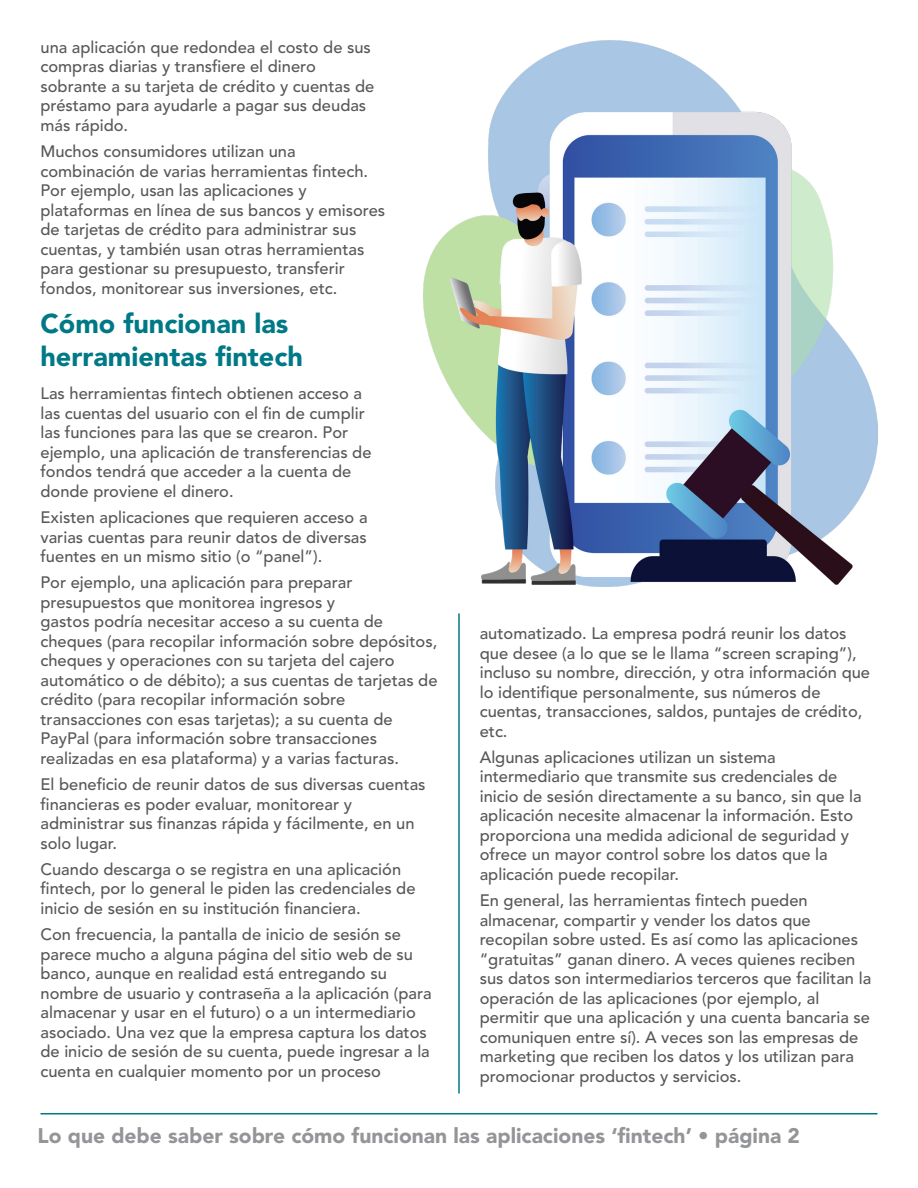
<style>
.page{position:relative;width:918px;height:1188px;background:#fff}
.page>*{position:absolute;margin:0;border:0;box-sizing:border-box;transform-origin:0 0}
.Subheads{font:900 27px/33px "Avenir LT Std";color:#007986}
.t1{font:900 21px "Avenir LT Std";color:#939598}
.Text{font:500 16.5px/19.5px "Avenir LT Std";color:#57585a}
</style>
<div class="page">
<hr style="left:40px;top:1113px;width:838px;height:1px;background:#007986">
<img style="left:424px;top:40px;width:454px;height:546px">
<hr style="left:458px;top:613px;width:2px;height:481px;background:#007986">
<p class="Text" style="left:40px;top:38px;width:335px">una aplicación que redondea el costo de sus compras diarias y transfiere el dinero sobrante a su tarjeta de crédito y cuentas de préstamo para ayudarle a pagar sus deudas más rápido.</p>
<p class="Text" style="left:40px;top:142px;width:346px">Muchos consumidores utilizan una combinación de varias herramientas fintech.<br>Por ejemplo, usan las aplicaciones y plataformas en línea de sus bancos y emisores de tarjetas de crédito para administrar sus cuentas, y también usan otras herramientas para gestionar su presupuesto, transferir fondos, monitorear sus inversiones, etc.</p>
<p class="Subheads" style="left:40px;top:307px;width:264px">Cómo funcionan las herramientas fintech</p>
<p class="Text" style="left:40px;top:384px;width:333px">Las herramientas fintech obtienen acceso a las cuentas del usuario con el fin de cumplir las funciones para las que se crearon. Por ejemplo, una aplicación de transferencias de fondos tendrá que acceder a la cuenta de donde proviene el dinero.</p>
<p class="Text" style="left:40px;top:508px;width:329px;text-align:justify">Existen aplicaciones que requieren acceso a varias cuentas para reunir datos de diversas fuentes en un mismo sitio (o “panel”).</p>
<p class="Text" style="left:40px;top:573px;width:399px">Por ejemplo, una aplicación para preparar presupuestos que monitorea ingresos y<br>gastos podría necesitar acceso a su cuenta de cheques (para recopilar información sobre depósitos, cheques y operaciones con su tarjeta del cajero automático o de débito); a sus cuentas de tarjetas de crédito (para recopilar información sobre transacciones con esas tarjetas); a su cuenta de PayPal (para información sobre transacciones realizadas en esa plataforma) y a varias facturas.</p>
<p class="Text" style="left:40px;top:775px;width:387px">El beneficio de reunir datos de sus diversas cuentas financieras es poder evaluar, monitorear y administrar sus finanzas rápida y fácilmente, en un solo lugar.</p>
<p class="Text" style="left:40px;top:860px;width:377px">Cuando descarga o se registra en una aplicación fintech, por lo general le piden las credenciales de inicio de sesión en su institución financiera.</p>
<p class="Text" style="left:40px;top:925px;width:393px">Con frecuencia, la pantalla de inicio de sesión se parece mucho a alguna página del sitio web de su banco, aunque en realidad está entregando su nombre de usuario y contraseña a la aplicación (para almacenar y usar en el futuro) o a un intermediario asociado. Una vez que la empresa captura los datos de inicio de sesión de su cuenta, puede ingresar a la cuenta en cualquier momento por un proceso</p>
<p class="Text" style="left:480px;top:624px;width:392px">automatizado. La empresa podrá reunir los datos que desee (a lo que se le llama “screen scraping”), incluso su nombre, dirección, y otra información que lo identifique personalmente, sus números de cuentas, transacciones, saldos, puntajes de crédito, etc.</p>
<p class="Text" style="left:480px;top:748px;width:384px">Algunas aplicaciones utilizan un sistema intermediario que transmite sus credenciales de inicio de sesión directamente a su banco, sin que la aplicación necesite almacenar la información. Esto proporciona una medida adicional de seguridad y ofrece un mayor control sobre los datos que la aplicación puede recopilar.</p>
<p class="Text" style="left:480px;top:891px;width:393px">En general, las herramientas fintech pueden almacenar, compartir y vender los datos que recopilan sobre usted. Es así como las aplicaciones “gratuitas” ganan dinero. A veces quienes reciben sus datos son intermediarios terceros que facilitan la operación de las aplicaciones (por ejemplo, al permitir que una aplicación y una cuenta bancaria se comuniquen entre sí). A veces son las empresas de marketing que reciben los datos y los utilizan para promocionar productos y servicios.</p>
<p class="t1" style="left:38px;top:1123px;width:764px">Lo que debe saber sobre cómo funcionan las aplicaciones ‘fintech’ • página 2</p>
</div>
